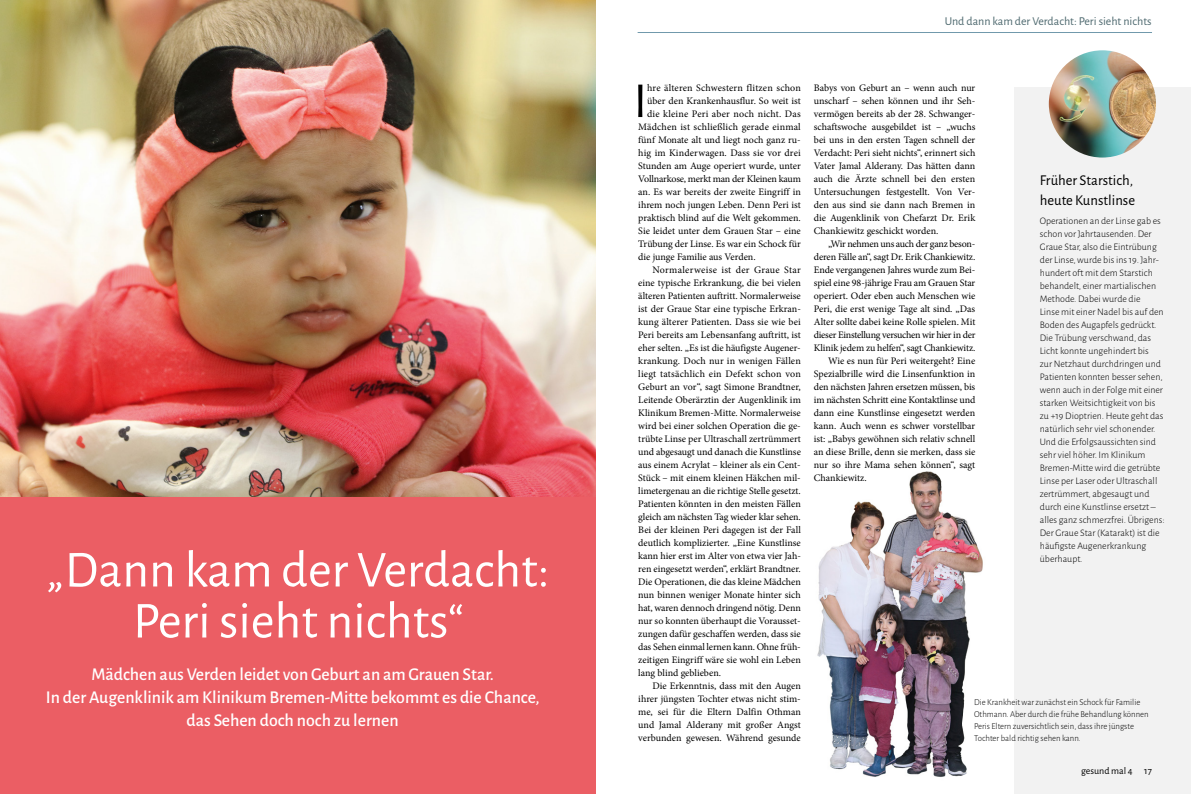
<style>
.page{position:relative;width:1191px;height:794px;background:#fff}
.page>*{position:absolute;margin:0;border:0;box-sizing:border-box;transform-origin:0 0}
.t1{font:52px/51px "Alegreya Sans";color:#fff;text-align:center}
.t2{font:50.6px "Alegreya Sans";color:#000}
.t3{font:500 18px/23px "Alegreya Sans";color:#fff;text-align:center}
.t4{font:15px/20px "Alegreya Sans";color:#000}
.t5{font:12px "Alegreya Sans";color:#4e696f}
.t6{font:10px/13px "Minion Pro";color:#000;text-align:justify}
.t7{font:300 10px/13px "Alegreya Sans";color:#000}
.t8{font:10px "Minion Pro";letter-spacing:-.025em;color:#000}
.t9{font:10px "Minion Pro";letter-spacing:.02em;color:#000}
.t10{font:10px "Minion Pro";letter-spacing:.03em;color:#000}
.t11{font:10px "Alegreya Sans";color:#000}
.t12{font:300 9px/12px "Alegreya Sans";color:#000}
</style>
<div class="page">
<hr style="left:637px;top:32px;width:515px;height:1px;background:#7199ac">
<div style="left:1014px;top:88px;width:177px;height:706px;background:#f2f2f2"></div>
<img style="left:0;top:0;width:595px;height:497px">
<div style="left:0;top:497px;width:595px;height:297px;background:#eb5e64"></div>
<img style="left:817px;top:471px;width:166px;height:306px">
<img style="left:1048px;top:50px;width:108px;height:107px;border-radius:54px">
<h1 class="t1" style="left:46px;top:542px;width:505px">„Dann kam der Verdacht:<br>Peri sieht nichts“</h1>
<h3 class="t3" style="left:46px;top:661px;width:495px">Mädchen aus Verden leidet von Geburt an am Grauen Star.<br>In der Augenklinik am Klinikum Bremen-Mitte bekommt es die Chance, das Sehen doch noch zu lernen</h3>
<p class="t5" style="left:944px;top:13px;width:208px">Und dann kam der Verdacht: Peri sieht nichts</p>
<h2 class="t2" style="left:633px;top:67px;width:15px">I</h2>
<p class="t6" style="left:647px;top:81px;width:155px">hre älteren Schwestern flitzen schon</p>
<p class="t6" style="left:647px;top:94px;width:155px">über den Krankenhausflur. So weit ist</p>
<p class="t6" style="left:647px;top:107px;width:155px">die kleine Peri aber noch nicht. Das</p>
<p class="t6" style="left:638px;top:120px;width:164px">Mädchen ist schließlich gerade einmal</p>
<p class="t6" style="left:638px;top:133px;width:164px">fünf Monate alt und liegt noch ganz ru-</p>
<p class="t6" style="left:638px;top:146px;width:164px">hig im Kinderwagen. Dass sie vor drei</p>
<p class="t6" style="left:638px;top:159px;width:164px">Stunden am Auge operiert wurde, unter</p>
<p class="t6" style="left:638px;top:172px;width:164px">Vollnarkose, merkt man der Kleinen kaum</p>
<p class="t6" style="left:638px;top:185px;width:164px">an. Es war bereits der zweite Eingriff in</p>
<p class="t6" style="left:638px;top:198px;width:164px">ihrem noch jungen Leben. Denn Peri ist</p>
<p class="t6" style="left:638px;top:211px;width:164px">praktisch blind auf die Welt gekommen.</p>
<p class="t6" style="left:638px;top:224px;width:164px">Sie leidet unter dem Grauen Star – eine</p>
<p class="t6" style="left:638px;top:237px;width:164px">Trübung der Linse. Es war ein Schock für</p>
<p class="t6" style="left:638px;top:250px;width:119px">die junge Familie aus Verden.</p>
<p class="t10" style="left:652px;top:263px;width:150px">Normalerweise ist der Graue Star</p>
<p class="t6" style="left:638px;top:276px;width:164px">eine typische Erkrankung, die bei vielen</p>
<p class="t6" style="left:638px;top:289px;width:164px">älteren Patienten auftritt. Normalerweise</p>
<p class="t6" style="left:638px;top:302px;width:164px">ist der Graue Star eine typische Erkran-</p>
<p class="t6" style="left:638px;top:315px;width:164px">kung älterer Patienten. Dass sie wie bei</p>
<p class="t6" style="left:638px;top:328px;width:164px">Peri bereits am Lebensanfang auftritt, ist</p>
<p class="t6" style="left:638px;top:341px;width:164px">eher selten. „Es ist die häufigste Augener-</p>
<p class="t6" style="left:638px;top:354px;width:164px">krankung. Doch nur in wenigen Fällen</p>
<p class="t9" style="left:638px;top:367px;width:164px">liegt tatsächlich ein Defekt schon von</p>
<p class="t6" style="left:638px;top:380px;width:164px">Geburt an vor“, sagt Simone Brandtner,</p>
<p class="t6" style="left:638px;top:393px;width:164px">Leitende Oberärztin der Augenklinik im</p>
<p class="t6" style="left:638px;top:406px;width:164px">Klinikum Bremen-Mitte. Normalerweise</p>
<p class="t6" style="left:638px;top:419px;width:164px">wird bei einer solchen Operation die ge-</p>
<p class="t6" style="left:638px;top:432px;width:164px">trübte Linse per Ultraschall zertrümmert</p>
<p class="t6" style="left:638px;top:445px;width:164px">und abgesaugt und danach die Kunstlinse</p>
<p class="t6" style="left:638px;top:458px;width:164px">aus einem Acrylat – kleiner als ein Cent-</p>
<p class="t6" style="left:638px;top:471px;width:164px">Stück – mit einem kleinen Häkchen mil-</p>
<p class="t6" style="left:638px;top:484px;width:164px">limetergenau an die richtige Stelle gesetzt.</p>
<p class="t6" style="left:638px;top:497px;width:164px">Patienten könnten in den meisten Fällen</p>
<p class="t6" style="left:638px;top:510px;width:164px">gleich am nächsten Tag wieder klar sehen.</p>
<p class="t6" style="left:638px;top:523px;width:164px">Bei der kleinen Peri dagegen ist der Fall</p>
<p class="t6" style="left:638px;top:536px;width:164px">deutlich komplizierter. „Eine Kunstlinse</p>
<p class="t6" style="left:638px;top:549px;width:164px">kann hier erst im Alter von etwa vier Jah-</p>
<p class="t6" style="left:638px;top:562px;width:164px">ren eingesetzt werden“, erklärt Brandtner.</p>
<p class="t6" style="left:638px;top:575px;width:164px">Die Operationen, die das kleine Mädchen</p>
<p class="t6" style="left:638px;top:588px;width:164px">nun binnen weniger Monate hinter sich</p>
<p class="t6" style="left:638px;top:601px;width:164px">hat, waren dennoch dringend nötig. Denn</p>
<p class="t6" style="left:638px;top:614px;width:164px">nur so konnten überhaupt die Vorausset-</p>
<p class="t6" style="left:638px;top:627px;width:164px">zungen dafür geschaffen werden, dass sie</p>
<p class="t6" style="left:638px;top:640px;width:164px">das Sehen einmal lernen kann. Ohne früh-</p>
<p class="t6" style="left:638px;top:653px;width:164px">zeitigen Eingriff wäre sie wohl ein Leben</p>
<p class="t6" style="left:638px;top:666px;width:84px">lang blind geblieben.</p>
<p class="t6" style="left:652px;top:679px;width:150px">Die Erkenntnis, dass mit den Augen</p>
<p class="t6" style="left:638px;top:692px;width:164px">ihrer jüngsten Tochter etwas nicht stim-</p>
<p class="t6" style="left:638px;top:705px;width:164px">me, sei für die Eltern Dalfin Othman</p>
<p class="t6" style="left:638px;top:718px;width:164px">und Jamal Alderany mit großer Angst</p>
<p class="t6" style="left:638px;top:731px;width:164px">verbunden gewesen. Während gesunde</p>
<p class="t6" style="left:814px;top:81px;width:163px">Babys von Geburt an – wenn auch nur unscharf – sehen können und ihr Seh&shy;vermögen bereits ab der 28. Schwanger&shy;schaftswoche ausgebildet ist – „wuchs bei uns in den ersten Tagen schnell der Verdacht: Peri sieht nichts“, erinnert sich Vater Jamal Alderany. Das hätten dann auch die Ärzte schnell bei den ersten Untersuchungen festgestellt. Von Ver&shy;den aus sind sie dann nach Bremen in die Augenklinik von Chefarzt Dr. Erik Chankiewitz geschickt worden.</p>
<p class="t8" style="left:828px;top:237px;width:149px">„Wir nehmen uns auch der ganz beson-</p>
<p class="t6" style="left:814px;top:250px;width:163px">deren Fälle an“, sagt Dr. Erik Chankiewitz.</p>
<p class="t6" style="left:814px;top:263px;width:163px">Ende vergangenen Jahres wurde zum Bei-</p>
<p class="t6" style="left:814px;top:276px;width:163px">spiel eine 98-jährige Frau am Grauen Star</p>
<p class="t6" style="left:814px;top:289px;width:163px">operiert. Oder eben auch Menschen wie</p>
<p class="t6" style="left:814px;top:302px;width:163px">Peri, die erst wenige Tage alt sind. „Das</p>
<p class="t6" style="left:814px;top:315px;width:163px">Alter sollte dabei keine Rolle spielen. Mit</p>
<p class="t8" style="left:814px;top:328px;width:163px">dieser Einstellung versuchen wir hier in der</p>
<p class="t6" style="left:814px;top:341px;width:163px">Klinik jedem zu helfen“, sagt Chankiewitz.</p>
<p class="t6" style="left:828px;top:354px;width:149px">Wie es nun für Peri weitergeht? Eine</p>
<p class="t6" style="left:814px;top:367px;width:163px">Spezialbrille wird die Linsenfunktion in</p>
<p class="t6" style="left:814px;top:380px;width:163px">den nächsten Jahren ersetzen müssen, bis</p>
<p class="t6" style="left:814px;top:393px;width:163px">im nächsten Schritt eine Kontaktlinse und</p>
<p class="t6" style="left:814px;top:406px;width:163px">dann eine Kunstlinse eingesetzt werden</p>
<p class="t6" style="left:814px;top:419px;width:163px">kann. Auch wenn es schwer vorstellbar</p>
<p class="t6" style="left:814px;top:432px;width:163px">ist: „Babys gewöhnen sich relativ schnell</p>
<p class="t6" style="left:814px;top:445px;width:163px">an diese Brille, denn sie merken, dass sie</p>
<p class="t6" style="left:814px;top:458px;width:163px">nur so ihre Mama sehen können“, sagt</p>
<p class="t6" style="left:814px;top:471px;width:54px">Chankiewitz.</p>
<h3 class="t4" style="left:1039px;top:169px;width:97px">Früher Starstich, heute Kunstlinse</h3>
<p class="t7" style="left:1039px;top:214px;width:126px">Operationen an der Linse gab es schon vor Jahrtausenden. Der<br>Graue Star, also die Eintrübung der Linse, wurde bis ins 19. Jahr&shy;hundert oft mit dem Starstich behandelt, einer martialischen<br>Methode. Dabei wurde die<br>Linse mit einer Nadel bis auf den<br>Boden des Augapfels gedrückt.<br>Die Trübung verschwand, das<br>Licht konnte ungehindert bis<br>zur Netzhaut durchdringen und<br>Patienten konnten besser sehen, wenn auch in der Folge mit einer starken Weitsichtigkeit von bis zu +19 Dioptrien. Heute geht das natürlich sehr viel schonender.<br>Und die Erfolgsaussichten sind sehr viel höher. Im Klinikum<br>Bremen-Mitte wird die getrübte<br>Linse per Laser oder Ultraschall zertrümmert, abgesaugt und durch eine Kunstlinse ersetzt – alles ganz schmerzfrei. Übrigens:<br>Der Graue Star (Katarakt) ist die häufigste Augenerkrankung überhaupt.</p>
<p class="t12" style="left:974px;top:696px;width:176px">Die Krankheit war zunächst ein Schock für Familie Othmann. Aber durch die frühe Behandlung können Peris Eltern zuversichtlich sein, dass ihre jüngste Tochter bald richtig sehen kann.</p>
<p class="t11" style="left:1081px;top:764px;width:72px">gesund mal 4 17</p>
</div>
